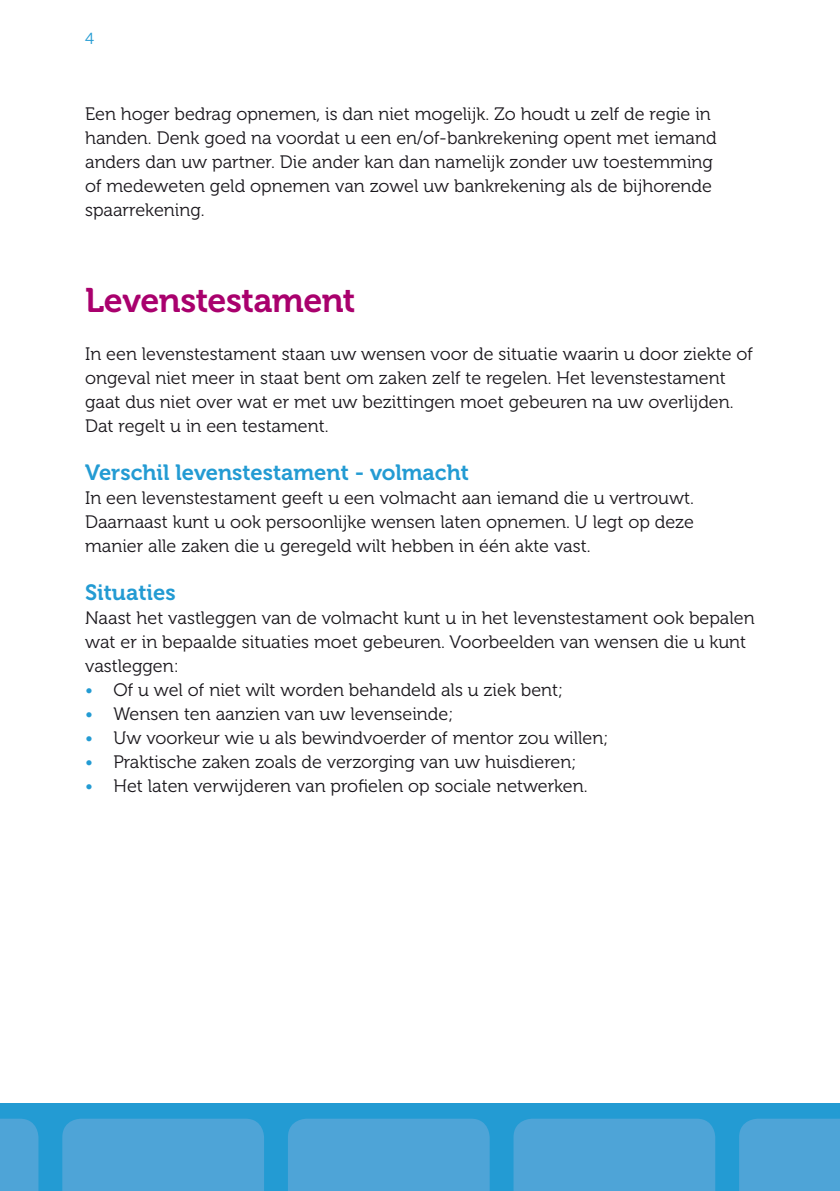
<style>
.page{position:relative;width:840px;height:1191px;background:#fff}
.page>*{position:absolute;margin:0;border:0;box-sizing:border-box;transform-origin:0 0}
.t1{font:34px "Museo 700";letter-spacing:-.015em;color:#a9006d}
.t2{font:22px "Museo 700";color:#239bd3}
.t3{font:18px/24px "Museo 300";color:#1a171c}
.t4{font:16px "Museo 300";color:#239bd3}
.s1{color:#239bd3}
</style>
<div class="page">
<div style="left:0;top:1103px;width:839px;height:88px;background:#239bd3"></div>
<div style="left:62px;top:1118px;width:202px;height:73px;background:#4ea4d7"></div>
<div style="left:739px;top:1118px;width:100px;height:73px;background:#4ea4d7"></div>
<div style="left:0;top:1118px;width:38px;height:73px;background:#4ea4d7"></div>
<div style="left:513px;top:1118px;width:201px;height:73px;background:#4ea4d7"></div>
<div style="left:288px;top:1118px;width:201px;height:73px;background:#4ea4d7"></div>
<p class="t4" style="left:85px;top:30px;width:10px">4</p>
<p class="t3" style="left:85px;top:102px;width:632px">Een hoger bedrag opnemen, is dan niet mogelijk. Zo houdt u zelf de regie in handen. Denk goed na voordat u een en/of-bankrekening opent met iemand anders dan uw partner. Die ander kan dan namelijk zonder uw toestemming of medeweten geld opnemen van zowel uw bankrekening als de bijhorende spaarrekening.</p>
<h1 class="t1" style="left:85px;top:281px;width:271px">Levenstestament</h1>
<p class="t3" style="left:85px;top:342px;width:669px">In een levenstestament staan uw wensen voor de situatie waarin u door ziekte of ongeval niet meer in staat bent om zaken zelf te regelen. Het levenstestament gaat dus niet over wat er met uw bezittingen moet gebeuren na uw overlijden.<br>Dat regelt u in een testament.</p>
<p class="t2" style="left:85px;top:460px;width:385px">Verschil levenstestament - volmacht</p>
<p class="t3" style="left:85px;top:486px;width:610px;text-align:justify">In een levenstestament geeft u een volmacht aan iemand die u vertrouwt.<br>Daarnaast kunt u ook persoonlijke wensen laten opnemen. U legt op deze manier alle zaken die u geregeld wilt hebben in één akte vast.</p>
<p class="t2" style="left:85px;top:580px;width:92px">Situaties</p>
<p class="t3" style="left:85px;top:606px;width:670px">Naast het vastleggen van de volmacht kunt u in het levenstestament ook bepalen wat er in bepaalde situaties moet gebeuren. Voorbeelden van wensen die u kunt vastleggen:</p>
<p class="t3" style="left:85px;top:678px;width:479px"><span class="s1">•</span> Of u wel of niet wilt worden behandeld als u ziek bent;</p>
<p class="t3" style="left:85px;top:702px;width:369px"><span class="s1">•</span> Wensen ten aanzien van uw levenseinde;</p>
<p class="t3" style="left:85px;top:726px;width:524px"><span class="s1">•</span> Uw voorkeur wie u als bewindvoerder of mentor zou willen;</p>
<p class="t3" style="left:85px;top:750px;width:492px"><span class="s1">•</span> Praktische zaken zoals de verzorging van uw huisdieren;</p>
<p class="t3" style="left:85px;top:774px;width:503px"><span class="s1">•</span> Het laten verwijderen van profielen op sociale netwerken.</p>
</div>
